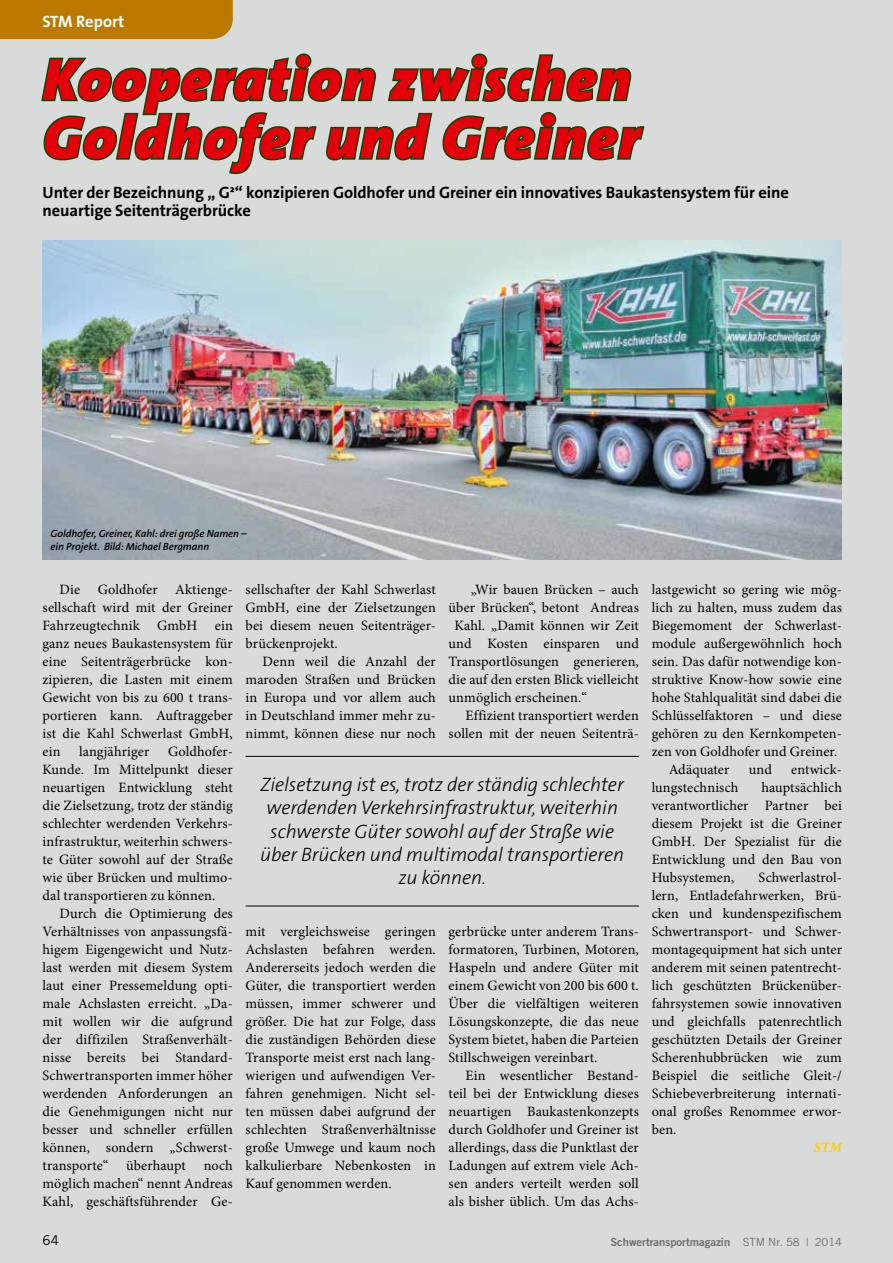
<style>
.page{position:relative;width:893px;height:1263px;background:#d9dada}
.page>*{position:absolute;margin:0;border:0;box-sizing:border-box;transform-origin:0 0}
.t1{font:italic 900 60px/58.5px "The Sans B9";letter-spacing:.02em;color:#e3000b}
.t2{font:italic 300 19.5px/23.4px "The Sans B3";letter-spacing:-.005em;color:#000;text-align:center}
.t3{font:700 16.5px/18px "The Sans B7";letter-spacing:-.005em;color:#000}
.t4{font:700 16.5px "The Sans B7";color:#fff}
.t5{font:14.25px/18px "Minion Pro";letter-spacing:.01em;color:#000;text-align:justify}
.t6{font:italic 700 14.25px "Minion Pro";color:#fc0}
.t7{font:13.5px "Trade Gothic";color:#000}
.t8{font:11.25px "Trade Gothic Bold Two";color:#6e6e6e}
.t9{font:italic 600 10.5px/12.3px "The Sans B6";letter-spacing:-.005em;color:#000}
.s1{font-family:"Trade Gothic"}
</style>
<div class="page">
<div style="left:0;top:0;width:233px;height:39px;background:#bb7900"></div>
<svg style="left:41px;top:53px;width:605px;height:208px"></svg>
<img style="left:43px;top:241px;width:799px;height:318px">
<hr style="left:246px;top:756px;width:393px;height:1px;background:#000">
<hr style="left:246px;top:906px;width:393px;height:1px;background:#000">
<p class="t4" style="left:43px;top:13px;width:83px">STM Report</p>
<h1 class="t1" style="left:43px;top:52px;width:598px">Kooperation zwischen<br>Goldhofer und Greiner</h1>
<p class="t3" style="left:43px;top:184px;width:748px">Unter der Bezeichnung „ G²“ konzipieren Goldhofer und Greiner ein innovatives Baukastensystem für eine neuartige Seitenträgerbrücke</p>
<p class="t9" style="left:51px;top:528px;width:198px">Goldhofer, Greiner, Kahl: drei große Namen – ein Projekt. Bild: Michael Bergmann</p>
<p class="t5" style="left:43px;top:581px;width:192px;text-indent:17px">Die Goldhofer Aktienge&shy;sellschaft wird mit der Greiner Fahrzeugtechnik GmbH ein ganz neues Baukastensystem für eine Seitenträgerbrücke kon&shy;zipieren, die Lasten mit einem Gewicht von bis zu 600 t trans&shy;portieren kann. Auftraggeber ist die Kahl Schwerlast GmbH, ein</p>
<p class="t5" style="left:43px;top:742px;width:192px;text-indent:125px">Goldhofer-Kunde. Im Mittelpunkt dieser neuartigen Entwicklung steht die Zielsetzung, trotz der ständig schlechter werdenden Verkehrs&shy;infrastruktur, weiterhin schwers&shy;te Güter sowohl auf der Straße wie über Brücken und multimo&shy;dal transportieren zu können.</p>
<p class="t5" style="left:43px;top:904px;width:192px;text-indent:17px">Durch die Optimierung des Verhältnisses von anpassungsfä&shy;higem Eigengewicht und Nutz&shy;last werden mit diesem System laut einer Pressemeldung opti&shy;male Achslasten erreicht. „Da&shy;mit wollen wir die aufgrund der diffizilen Straßenverhält&shy;nisse bereits bei Standard-Schwertransporten immer höher werdenden Anforderungen an die Genehmigungen nicht nur besser und schneller erfüllen können, sondern „Schwerst&shy;transporte“ überhaupt noch möglich machen“ nennt Andreas Kahl, geschäftsführender Ge-</p>
<p class="t5" style="left:79px;top:742px;width:72px">langjähriger</p>
<p class="t5" style="left:246px;top:580px;width:192px">sellschafter der Kahl Schwerlast GmbH, eine der Zielsetzungen bei diesem neuen Seitenträger&shy;brückenprojekt.</p>
<p class="t5" style="left:246px;top:652px;width:192px;text-indent:17px">Denn weil die Anzahl der maroden Straßen und Brücken in Europa und vor allem auch in Deutschland immer mehr zu&shy;nimmt, können diese nur noch</p>
<p class="t5" style="left:471px;top:580px;width:169px">„Wir bauen Brücken – auch</p>
<p class="t5" style="left:449px;top:598px;width:192px">über Brücken“, betont Andreas</p>
<p class="t5" style="left:454px;top:616px;width:186px">Kahl. „Damit können wir Zeit</p>
<p class="t5" style="left:449px;top:634px;width:192px">und Kosten einsparen und</p>
<p class="t5" style="left:449px;top:652px;width:192px">Transportlösungen generieren,</p>
<p class="t5" style="left:449px;top:670px;width:192px">die auf den ersten Blick vielleicht</p>
<p class="t5" style="left:449px;top:688px;width:140px">unmöglich erscheinen.“</p>
<p class="t5" style="left:466px;top:706px;width:175px">Effizient transportiert werden</p>
<p class="t5" style="left:449px;top:724px;width:192px">sollen mit der neuen Seitenträ-</p>
<h2 class="t2" style="left:260px;top:773px;width:365px">Zielsetzung ist es, trotz der ständig schlechter werdenden Verkehrsinfrastruktur, weiterhin schwerste Güter sowohl auf der Straße wie über Brücken und multimodal transportieren zu können.</h2>
<p class="t5" style="left:246px;top:922px;width:192px">mit vergleichsweise geringen Achslasten befahren werden.<br>Andererseits jedoch werden die Güter, die transportiert werden müssen, immer schwerer und größer. Die hat zur Folge, dass die zuständigen Behörden diese Transporte meist erst nach lang&shy;wierigen und aufwendigen Ver&shy;fahren genehmigen. Nicht sel&shy;ten müssen dabei aufgrund der schlechten Straßenverhältnisse große Umwege und kaum noch kalkulierbare Nebenkosten in Kauf genommen werden.</p>
<p class="t5" style="left:449px;top:922px;width:192px">gerbrücke unter anderem Trans&shy;formatoren, Turbinen, Motoren, Haspeln und andere Güter mit einem Gewicht von 200 bis 600 t.<br>Über die vielfältigen weiteren Lösungskonzepte, die das neue System bietet, haben die Parteien Stillschweigen vereinbart.</p>
<p class="t5" style="left:449px;top:1066px;width:192px;text-indent:17px">Ein wesentlicher Bestand&shy;teil bei der Entwicklung dieses neuartigen Baukastenkonzepts durch Goldhofer und Greiner ist allerdings, dass die Punktlast der Ladungen auf extrem viele Ach&shy;sen anders verteilt werden soll als bisher üblich. Um das Achs-</p>
<p class="t5" style="left:652px;top:581px;width:192px">lastgewicht so gering wie mög-</p>
<p class="t5" style="left:652px;top:599px;width:192px">lich zu halten, muss zudem das</p>
<p class="t5" style="left:652px;top:617px;width:192px">Biegemoment der Schwerlast-</p>
<p class="t5" style="left:652px;top:635px;width:192px">module außergewöhnlich hoch</p>
<p class="t5" style="left:652px;top:653px;width:192px">sein. Das dafür notwendige kon-</p>
<p class="t5" style="left:652px;top:671px;width:192px">struktive Know-how sowie eine</p>
<p class="t5" style="left:652px;top:689px;width:192px">hohe Stahlqualität sind dabei die</p>
<p class="t5" style="left:652px;top:707px;width:192px">Schlüsselfaktoren – und diese</p>
<p class="t5" style="left:652px;top:725px;width:192px">gehören zu den Kernkompeten-</p>
<p class="t5" style="left:652px;top:742px;width:187px">zen von Goldhofer und Greiner.</p>
<p class="t5" style="left:669px;top:760px;width:62px">Adäquater</p>
<p class="t5" style="left:749px;top:760px;width:25px">und</p>
<p class="t5" style="left:791px;top:760px;width:52px">entwick-</p>
<p class="t5" style="left:652px;top:778px;width:88px">lungstechnisch</p>
<p class="t5" style="left:652px;top:778px;width:192px;text-indent:110px">hauptsächlich verantwortlicher Partner bei diesem Projekt ist die Greiner GmbH. Der Spezialist für die Entwicklung und den Bau von Hubsystemen,</p>
<p class="t5" style="left:652px;top:868px;width:192px;text-indent:107px">Schwerlastrol&shy;lern, Entladefahrwerken, Brü&shy;cken und kundenspezifischem Schwertransport- und Schwer&shy;montagequipment hat sich unter anderem mit seinen patentrecht&shy;lich geschützten Brückenüber&shy;fahrsystemen sowie innovativen und gleichfalls patenrechtlich geschützten Details der Greiner Scherenhubbrücken wie zum Beispiel die seitliche Gleit-/ Schiebeverbreiterung internati&shy;onal großes Renommee erwor&shy;ben.</p>
<p class="t6" style="left:814px;top:1139px;width:30px">STM</p>
<p class="t7" style="left:43px;top:1232px;width:18px">64</p>
<p class="t8" style="left:610px;top:1235px;width:233px">Schwertransportmagazin <span class="s1">STM Nr. 58 | 2014</span></p>
</div>
